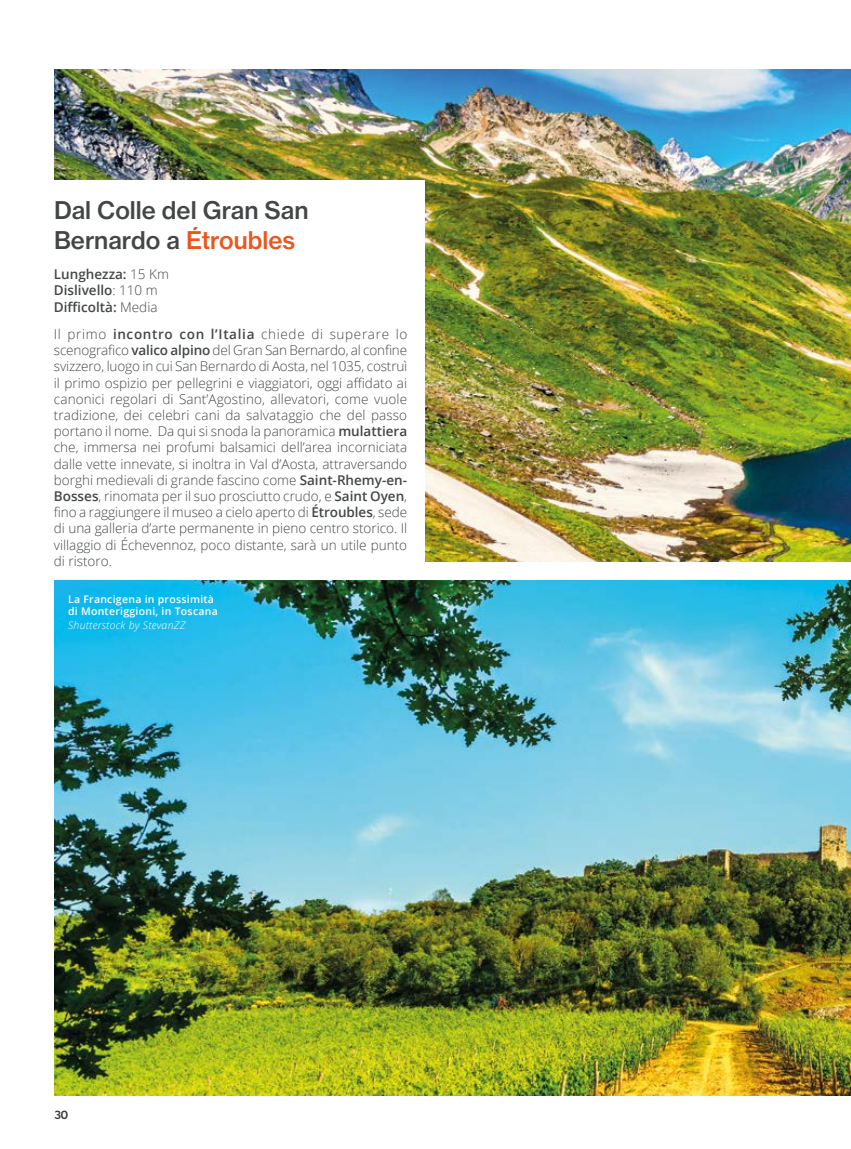
<style>
.page{position:relative;width:851px;height:1149px;background:#fff}
.page>*{position:absolute;margin:0;border:0;box-sizing:border-box;transform-origin:0 0}
.t1{font:24px/30px "N Haas Grotesk TX Pro 65 Md";color:#434647}
.t2{font:300 13.5px/16.2px "Open Sans";color:#434647;text-align:justify}
.t3{font:600 13.5px/16.2px "Open Sans";color:#434647}
.t4{font:500 12px "Gibson";color:#373a3b}
.t5{font:600 10.5px/12px "Open Sans";letter-spacing:.025em;color:#fff}
.t6{font:italic 300 10.5px "Open Sans";letter-spacing:.025em;color:#fff}
.s1{color:#ea561b}
.s2{font-weight:300}
.s3{font-weight:600}
</style>
<div class="page">
<img style="left:54px;top:580px;width:796px;height:514px">
<img style="left:54px;top:69px;width:796px;height:492px">
<div style="left:35px;top:180px;width:390px;height:398px;background:#fff"></div>
<h1 class="t1" style="left:54px;top:195px;width:256px">Dal Colle del Gran San<br>Bernardo a <span class="s1">Étroubles</span></h1>
<p class="t3" style="left:54px;top:266px;width:116px">Lunghezza: <span class="s2">15 Km<br></span>Dislivello<span class="s2">: 110 m<br></span>Difficoltà: <span class="s2">Media</span></p>
<p class="t2" style="left:54px;top:325px;width:355px">Il primo <span class="s3">incontro con l’Italia</span> chiede di superare lo scenografico <span class="s3">valico alpino</span> del Gran San Bernardo, al confine svizzero, luogo in cui San Bernardo di Aosta, nel 1035, costruì il primo ospizio per pellegrini e viaggiatori, oggi affidato ai canonici regolari di Sant’Agostino, allevatori, come vuole tradizione, dei celebri cani da salvataggio che del passo portano il nome. Da qui si snoda la panoramica <span class="s3">mulattiera </span>che, immersa nei profumi balsamici dell’area incorniciata dalle vette innevate, si inoltra in Val d’Aosta, attraversando borghi medievali di grande fascino come <span class="s3">Saint-Rhemy-en-Bosses</span>, rinomata per il suo prosciutto crudo, e <span class="s3">Saint Oyen</span>, fino a raggiungere il museo a cielo aperto di <span class="s3">Étroubles</span>, sede di una galleria d’arte permanente in pieno centro storico. Il villaggio di Échevennoz, poco distante, sarà un utile punto di ristoro.</p>
<p class="t5" style="left:68px;top:592px;width:151px">La Francigena in prossimità di Monteriggioni, in Toscana</p>
<p class="t6" style="left:68px;top:617px;width:119px">Shutterstock by StevanZZ</p>
<p class="t4" style="left:54px;top:1107px;width:15px">30</p>
</div>
